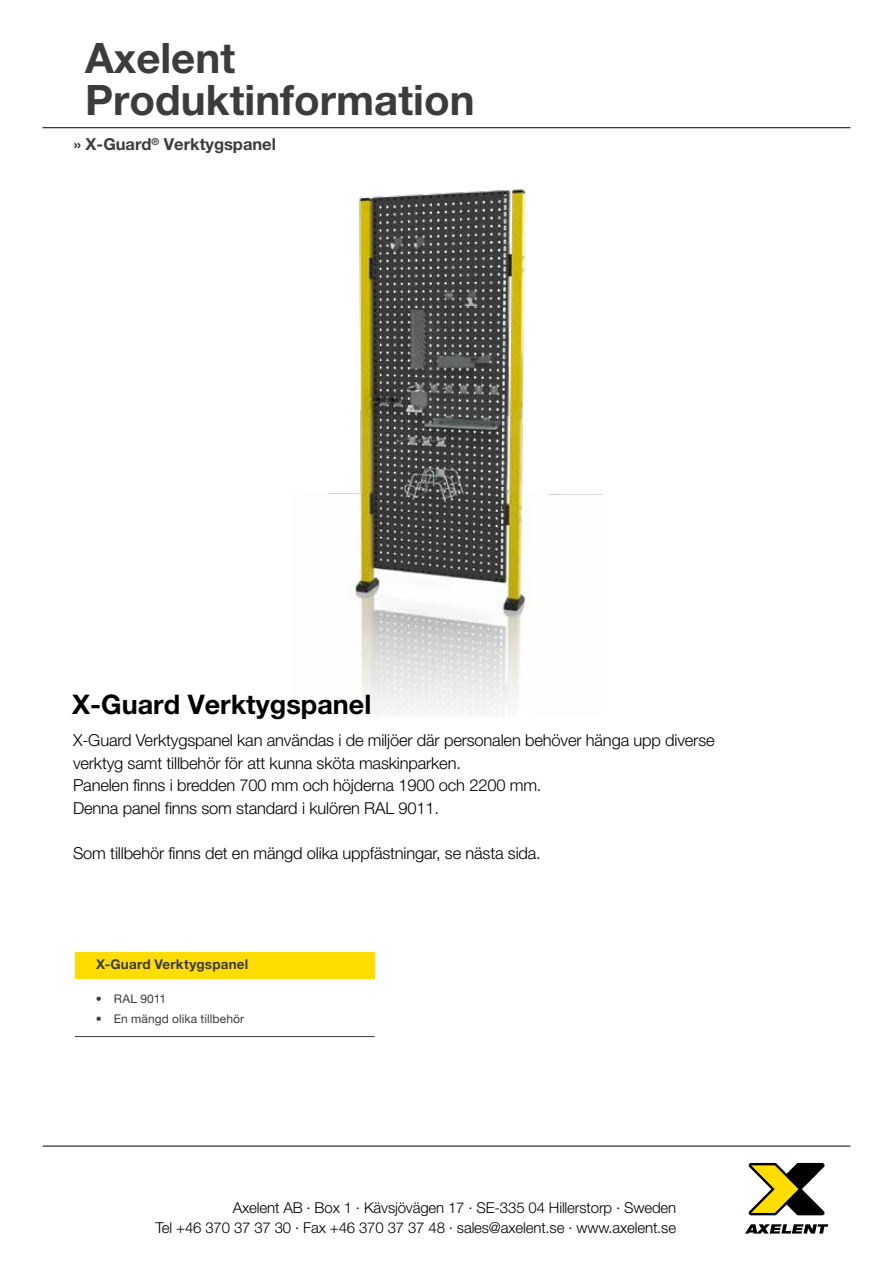
<style>
.page{position:relative;width:893px;height:1263px;background:#fff}
.page>*{position:absolute;margin:0;border:0;box-sizing:border-box;transform-origin:0 0}
.t1{font:700 42px/42px "Helvetica Neue LT Pro";color:#3c3c3b}
.t2{font:700 27px "Helvetica Neue LT Pro";color:#000}
.t3{font:300 16.5px/22.5px "Helvetica Neue LT Pro";letter-spacing:-.01em;color:#000}
.t4{font:700 16.5px "Helvetica Neue LT Pro";color:#3c3c3b}
.t5{font:300 15px/19.5px "Helvetica Neue LT Pro";letter-spacing:-.01em;color:#000;text-align:right}
.t6{font:700 13.5px "Helvetica Neue LT Pro";letter-spacing:.015em;color:#3c3c3b}
.t7{font:900 13.5px "Helvetica Neue LT Pro";color:#fff}
.t8{font:12px "Helvetica Neue LT Pro";letter-spacing:.01em;color:#3c3c3b}
</style>
<div class="page">
<img style="left:326px;top:189px;width:276px;height:524px">
<hr style="left:43px;top:1146px;width:807px;height:1px;background:#000">
<svg style="left:748px;top:1162px;width:77px;height:54px"></svg>
<svg style="left:745px;top:1224px;width:84px;height:10px"></svg>
<hr style="left:43px;top:127px;width:807px;height:1px;background:#000">
<div style="left:75px;top:952px;width:300px;height:27px;background:#fd0"></div>
<hr style="left:75px;top:1036px;width:300px;height:1px;background:#3c3c3b">
<p class="t1" style="left:85px;top:36px;width:391px">Axelent<br>Produktinformation</p>
<p class="t4" style="left:74px;top:134px;width:204px">» X-Guard<sup>®</sup> Verktygspanel</p>
<p class="t7" style="left:74px;top:135px;width:7px">»</p>
<p class="t2" style="left:72px;top:688px;width:300px">X-Guard Verktygspanel</p>
<p class="t3" style="left:73px;top:729px;width:643px">X-Guard Verktygspanel kan användas i de miljöer där personalen behöver hänga upp diverse verktyg samt tillbehör för att kunna sköta maskinparken.<br>Panelen finns i bredden 700 mm och höjderna 1900 och 2200 mm.<br>Denna panel finns som standard i kulören RAL 9011.</p>
<p class="t3" style="left:73px;top:841px;width:469px">Som tillbehör finns det en mängd olika uppfästningar, se nästa sida.</p>
<p class="t6" style="left:96px;top:956px;width:154px">X-Guard Verktygspanel</p>
<p class="t8" style="left:96px;top:991px;width:72px">• RAL 9011</p>
<p class="t8" style="left:96px;top:1012px;width:150px">• En mängd olika tillbehör</p>
<p class="t5" style="left:155px;top:1198px;width:522px">Axelent AB · Box 1 · Kävsjövägen 17 · SE-335 04 Hillerstorp · Sweden<br>Tel +46 370 37 37 30 · Fax +46 370 37 37 48 · sales@axelent.se · www.axelent.se</p>
</div>
